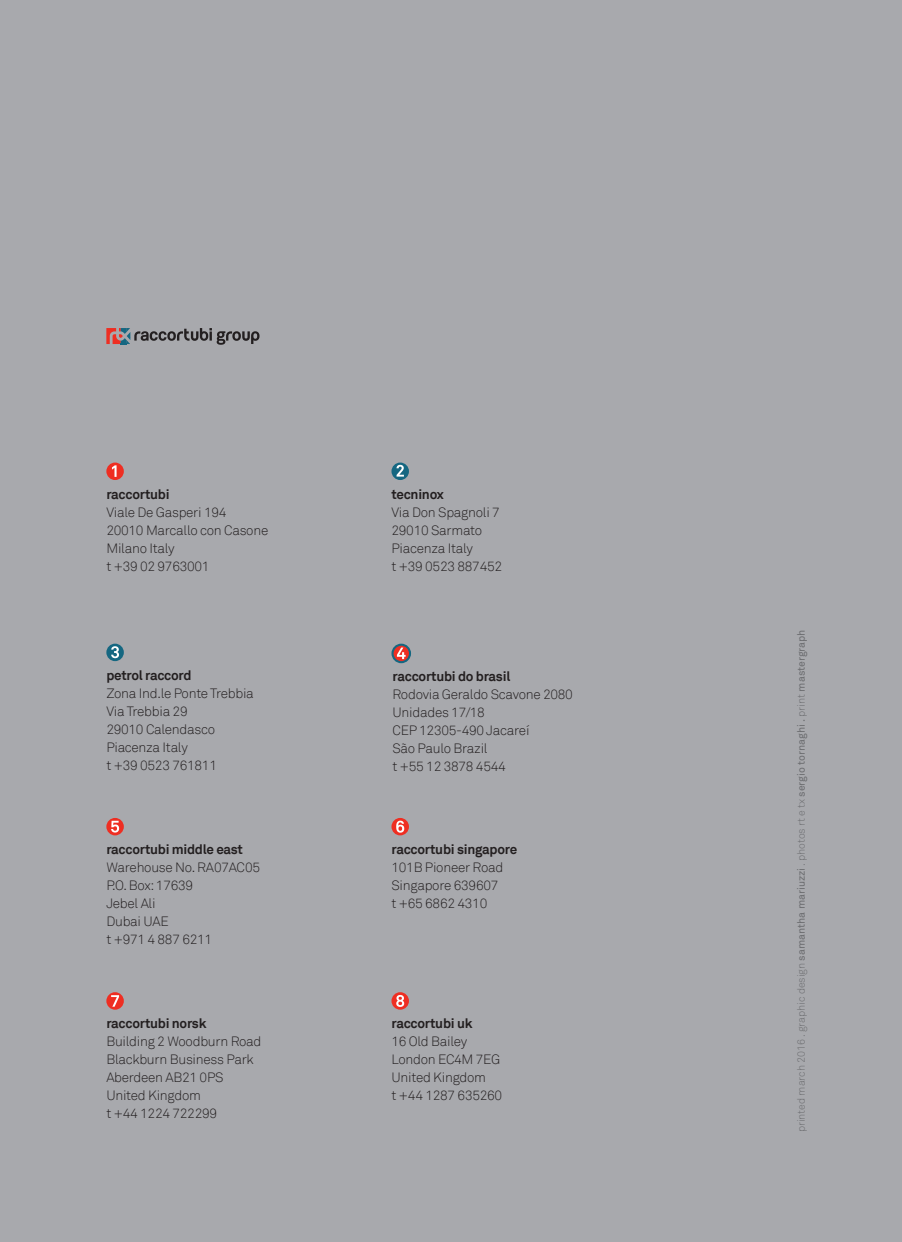
<style>
.page{position:relative;width:902px;height:1242px;background:#fff}
.page>*{position:absolute;margin:0;border:0;box-sizing:border-box;transform-origin:0 0}
.t1{font:300 13.5px/18px "Akkurat";letter-spacing:-.02em;color:#231f20}
.t2{font:700 13.5px "Akkurat";letter-spacing:-.02em;color:#231f20}
.t3{font:300 10.5px "Akkurat";color:#6c6d70}
.s1{font-weight:400}
</style>
<div class="page">
<div style="left:0;top:0;width:901px;height:1242px;background:#a8a9ad"></div>
<svg style="left:391px;top:462px;width:18px;height:18px"></svg>
<svg style="left:396px;top:465px;width:8px;height:11px"></svg>
<svg style="left:106px;top:462px;width:18px;height:18px"></svg>
<svg style="left:112px;top:465px;width:4px;height:12px"></svg>
<svg style="left:106px;top:643px;width:18px;height:18px"></svg>
<svg style="left:111px;top:646px;width:8px;height:12px"></svg>
<svg style="left:392px;top:644px;width:18px;height:18px"></svg>
<div style="left:391px;top:643px;width:20px;height:20px;border:2px solid #156781;border-radius:50%"></div>
<svg style="left:397px;top:647px;width:8px;height:12px"></svg>
<svg style="left:106px;top:818px;width:18px;height:17px"></svg>
<svg style="left:111px;top:821px;width:8px;height:11px"></svg>
<div style="left:391px;top:818px;width:18px;height:17px;background:#ee2e22;border-radius:50%"></div>
<svg style="left:396px;top:820px;width:8px;height:12px"></svg>
<div style="left:391px;top:992px;width:18px;height:17px;background:#ee2e22;border-radius:50%"></div>
<svg style="left:396px;top:995px;width:8px;height:12px"></svg>
<div style="left:106px;top:992px;width:18px;height:17px;background:#ee2e22;border-radius:50%"></div>
<svg style="left:111px;top:995px;width:8px;height:11px"></svg>
<svg style="left:106px;top:328px;width:153px;height:17px"></svg>
<p class="t2" style="left:106px;top:485px;width:65px">raccortubi</p>
<p class="t1" style="left:106px;top:503px;width:163px">Viale De Gasperi 194<br>20010 Marcallo con Casone<br>Milano Italy<br>t +39 02 9763001</p>
<p class="t2" style="left:106px;top:666px;width:87px">petrol raccord</p>
<p class="t1" style="left:106px;top:684px;width:149px">Zona Ind.le Ponte Trebbia<br>Via Trebbia 29<br>29010 Calendasco<br>Piacenza Italy<br>t +39 0523 761811</p>
<p class="t2" style="left:106px;top:840px;width:138px">raccortubi middle east</p>
<p class="t1" style="left:106px;top:858px;width:155px">Warehouse No. RA07AC05<br>P.O. Box: 17639<br>Jebel Ali<br>Dubai UAE<br>t +971 4 887 6211</p>
<p class="t2" style="left:106px;top:1015px;width:102px">raccortubi norsk</p>
<p class="t1" style="left:106px;top:1032px;width:157px">Building 2 Woodburn Road<br>Blackburn Business Park<br>Aberdeen AB21 0PS<br>United Kingdom<br>t +44 1224 722299</p>
<p class="t2" style="left:391px;top:485px;width:54px">tecninox</p>
<p class="t1" style="left:391px;top:503px;width:112px">Via Don Spagnoli 7<br>29010 Sarmato<br>Piacenza Italy<br>t +39 0523 887452</p>
<p class="t2" style="left:392px;top:667px;width:119px">raccortubi do brasil</p>
<p class="t1" style="left:392px;top:685px;width:182px">Rodovia Geraldo Scavone 2080<br>Unidades 17/18<br>CEP 12305-490 Jacareí<br>São Paulo Brazil<br>t +55 12 3878 4544</p>
<p class="t2" style="left:391px;top:840px;width:127px">raccortubi singapore</p>
<p class="t1" style="left:391px;top:858px;width:113px">101B Pioneer Road<br>Singapore 639607 t +65 6862 4310</p>
<p class="t2" style="left:391px;top:1015px;width:82px">raccortubi uk</p>
<p class="t1" style="left:391px;top:1032px;width:112px">16 Old Bailey<br>London EC4M 7EG<br>United Kingdom<br>t +44 1287 635260</p>
<p class="t3" style="left:794px;top:1132px;width:504px;rotate:-90deg">printed march 2016 . graphic design <span class="s1">samantha mariuzzi</span> . photos rt e tx <span class="s1">sergio tornaghi .</span> print <span class="s1">mastergraph</span></p>
</div>
